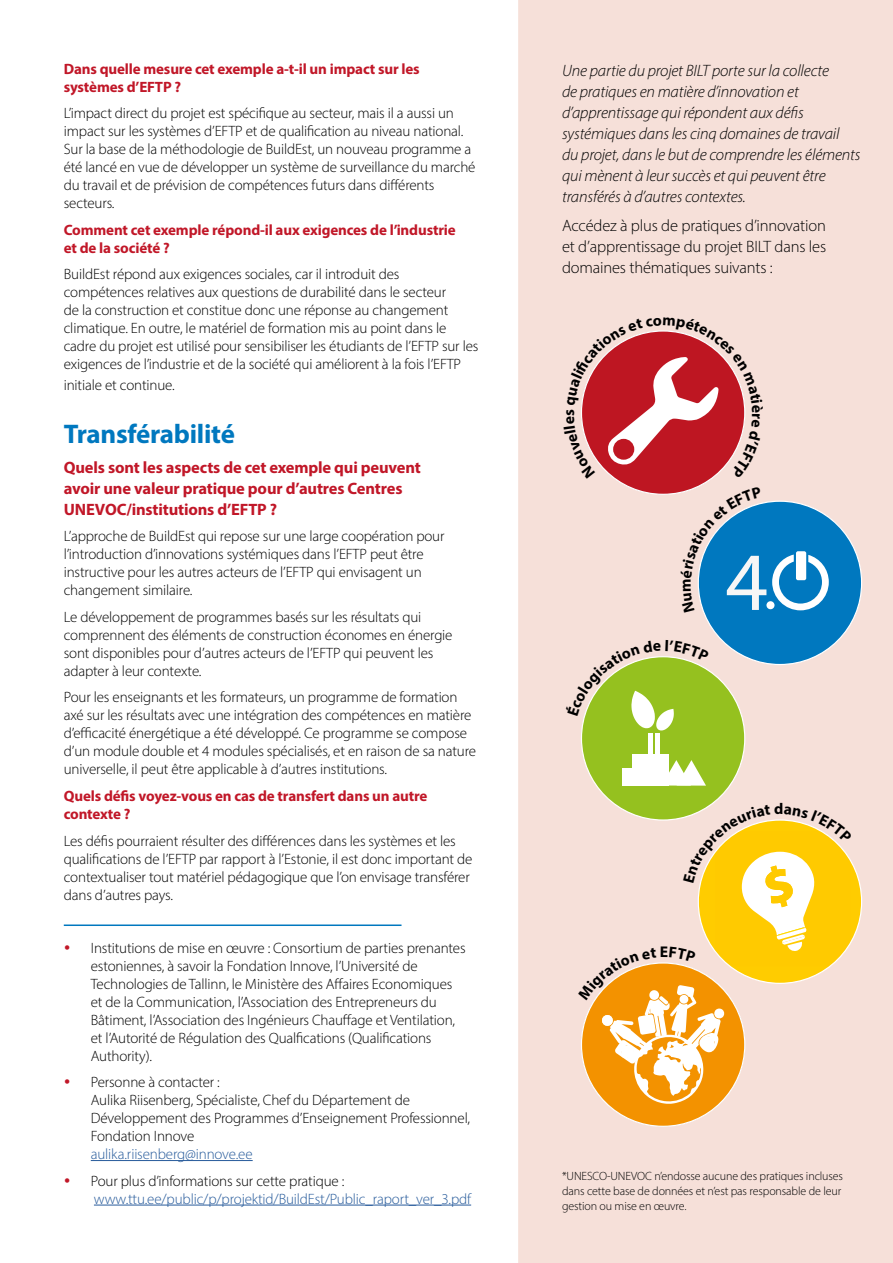
<style>
.page{position:relative;width:893px;height:1263px;background:#fff}
.page>*{position:absolute;margin:0;border:0;box-sizing:border-box;transform-origin:0 0}
.t1{font:700 27px "Myriad Pro";letter-spacing:-.01em;color:#0078bf}
.t2{font:italic 300 16.5px/21px "Myriad Pro";letter-spacing:-.01em;color:#000}
.t3{font:700 16.5px/21px "Myriad Pro";letter-spacing:-.01em;color:#c11728}
.t4{font:300 16.5px/21px "Myriad Pro";letter-spacing:-.01em;color:#000;text-align:justify}
.t5{font:700 15.6px "Myriad Pro";color:#000}
.t6{font:300 15px/18px "Myriad Pro";letter-spacing:-.01em;color:#000}
.t7{font:700 15px/18px "Myriad Pro";letter-spacing:-.01em;color:#c11728}
.t8{font:300 15px "Myriad Pro";letter-spacing:-.01em;color:#275b9b}
.t9{font:300 12px/15px "Myriad Pro";letter-spacing:-.01em;color:#000}
</style>
<div class="page">
<hr style="left:91px;top:1160px;width:162px;height:1px;background:#275b9b">
<hr style="left:94px;top:1205px;width:377px;height:1px;background:#275b9b">
<hr style="left:64px;top:924px;width:337px;height:2px;background:#0078bf">
<div style="left:518px;top:0;width:375px;height:1263px;background:#f6e0d9"></div>
<div style="left:581px;top:331px;width:164px;height:163px;background:#be1622;border-radius:82px"></div>
<div style="left:581px;top:963px;width:164px;height:163px;background:#f39200;border-radius:82px"></div>
<svg style="left:564px;top:317px;width:199px;height:162px"></svg>
<svg style="left:565px;top:487px;width:287px;height:617px;background:#d4cca3"></svg>
<p class="t7" style="left:64px;top:59px;width:357px">Dans quelle mesure cet exemple a-t-il un impact sur les systèmes d’EFTP ?</p>
<p class="t6" style="left:64px;top:104px;width:413px">L’impact direct du projet est spécifique au secteur, mais il a aussi un impact sur les systèmes d’EFTP et de qualification au niveau national.<br>Sur la base de la méthodologie de BuildEst, un nouveau programme a été lancé en vue de développer un système de surveillance du marché du travail et de prévision de compétences futurs dans différents secteurs.</p>
<p class="t7" style="left:64px;top:220px;width:393px">Comment cet exemple répond-il aux exigences de l’industrie et de la société ?</p>
<p class="t6" style="left:64px;top:265px;width:416px">BuildEst répond aux exigences sociales, car il introduit des compétences relatives aux questions de durabilité dans le secteur<br>de la construction et constitue donc une réponse au changement climatique. En outre, le matériel de formation mis au point dans le cadre du projet est utilisé pour sensibiliser les étudiants de l’EFTP sur les exigences de l’industrie et de la société qui améliorent à la fois l’EFTP</p>
<p class="t6" style="left:64px;top:376px;width:113px">initiale et continue.</p>
<h1 class="t1" style="left:64px;top:417px;width:173px">Transférabilité</h1>
<p class="t3" style="left:64px;top:456px;width:359px">Quels sont les aspects de cet exemple qui peuvent avoir une valeur pratique pour d’autres Centres<br>UNEVOC/institutions d’EFTP ?</p>
<p class="t6" style="left:64px;top:527px;width:382px">L’approche de BuildEst qui repose sur une large coopération pour l’introduction d’innovations systémiques dans l’EFTP peut être instructive pour les autres acteurs de l’EFTP qui envisagent un changement similaire.</p>
<p class="t6" style="left:64px;top:608px;width:390px">Le développement de programmes basés sur les résultats qui comprennent des éléments de construction économes en énergie sont disponibles pour d’autres acteurs de l’EFTP qui peuvent les adapter à leur contexte.</p>
<p class="t6" style="left:64px;top:688px;width:414px">Pour les enseignants et les formateurs, un programme de formation axé sur les résultats avec une intégration des compétences en matière d’efficacité énergétique a été développé. Ce programme se compose d’un module double et 4 modules spécialisés, et en raison de sa nature universelle, il peut être applicable à d’autres institutions.</p>
<p class="t7" style="left:64px;top:786px;width:365px">Quels défis voyez-vous en cas de transfert dans un autre contexte ?</p>
<p class="t6" style="left:64px;top:831px;width:410px">Les défis pourraient résulter des différences dans les systèmes et les qualifications de l’EFTP par rapport à l’Estonie, il est donc important de contextualiser tout matériel pédagogique que l’on envisage transférer dans d’autres pays.</p>
<p class="t6" style="left:91px;top:938px;width:376px">Institutions de mise en œuvre : Consortium de parties prenantes estoniennes, à savoir la Fondation Innove, l’Université de Technologies de Tallinn, le Ministère des Affaires Economiques et de la Communication, l’Association des Entrepreneurs du Bâtiment, l’Association des Ingénieurs Chauffage et Ventilation, et l’Autorité de Régulation des Qualfications (Qualifications Authority).</p>
<p class="t6" style="left:91px;top:1073px;width:381px">Personne à contacter :<br>Aulika Riisenberg, Spécialiste, Chef du Département de Développement des Programmes d’Enseignement Professionnel, Fondation Innove</p>
<p class="t8" style="left:91px;top:1145px;width:163px">aulika.riisenberg@innove.ee</p>
<p class="t6" style="left:91px;top:1171px;width:255px">Pour plus d’informations sur cette pratique :</p>
<p class="t8" style="left:94px;top:1189px;width:379px">www.ttu.ee/public/p/projektid/BuildEst/Public_raport_ver_3.pdf</p>
<p class="t2" style="left:562px;top:60px;width:300px">Une partie du projet BILT porte sur la collecte<br>de pratiques en matière d’innovation et d’apprentissage qui répondent aux défis systémiques dans les cinq domaines de travail<br>du projet, dans le but de comprendre les éléments qui mènent à leur succès et qui peuvent être transférés à d’autres contextes.</p>
<p class="t4" style="left:562px;top:215px;width:266px">Accédez à plus de pratiques d’innovation et d’apprentissage du projet BILT dans les domaines thématiques suivants :</p>
<p class="t5" style="left:675px;top:592px;width:15px;rotate:-90deg">m</p>
<p class="t5" style="left:660px;top:942px;width:10px">E</p>
<p class="t5" style="left:774px;top:799px;width:11px">d</p>
<p class="t9" style="left:562px;top:1168px;width:283px">*UNESCO-UNEVOC n’endosse aucune des pratiques incluses dans cette base de données et n’est pas responsable de leur gestion ou mise en œuvre.</p>
</div>
